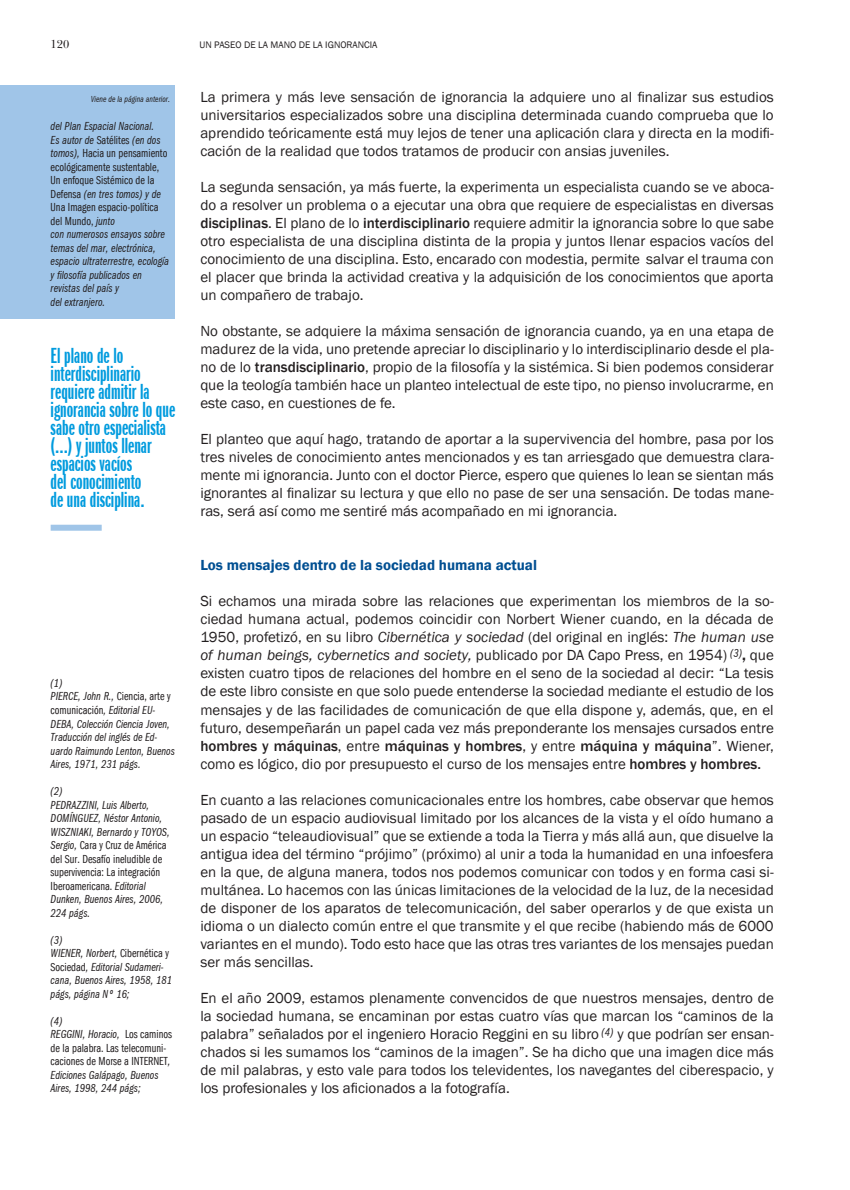
<style>
.page{position:relative;width:850px;height:1190px;background:#fff}
.page>*{position:absolute;margin:0;border:0;box-sizing:border-box;transform-origin:0 0}
.t1{font:22.5px/18px "Franklin Gothic Demi X Cmpr";color:#009bde}
.t2{font:15px/18px "Franklin Gothic";color:#231f20;text-align:justify}
.t3{font:600 15px "Franklin Gothic";color:#004f92}
.t4{font:12px/13.5px "Frank Got Boo Cmp Ita";color:#231f20}
.t5{font:12px/13.5px "Franklin Gothic Book Cmpr";color:#231f20}
.t6{font:12px "New Baskerville";color:#231f20}
.t7{font:9.75px "Franklin Gothic";color:#231f20}
.t8{font:9px "Frank Got Boo Cmp Ita";color:#231f20}
.s1{font-family:"Franklin Gothic Book Cmpr"}
.s2{font-family:"Frank Got Boo Cmp Ita"}
.s3{font-weight:500}
.s4{font-style:italic}
.s5{font-weight:600}
</style>
<div class="page">
<div style="left:0;top:85px;width:175px;height:233px;background:#a0c5e8"></div>
<div style="left:51px;top:525px;width:51px;height:6px;background:#a0c5e8"></div>
<p class="t6" style="left:51px;top:37px;width:20px">120</p>
<p class="t7" style="left:199px;top:39px;width:179px">UN PASEO DE LA MANO DE LA IGNORANCIA</p>
<p class="t8" style="left:91px;top:94px;width:81px">Viene de la página anterior.</p>
<p class="t4" style="left:51px;top:120px;width:111px">del Plan Espacial Nacional.<br>Es autor de <span class="s1">Satélites</span> (en dos</p>
<p class="t5" style="left:51px;top:147px;width:118px"><span class="s2">tomos),</span> Hacia un pensamiento ecológicamente sustentable,<br>Un enfoque Sistémico de la</p>
<p class="t4" style="left:51px;top:187px;width:112px"><span class="s1">Defensa</span> (en tres tomos) y de</p>
<p class="t5" style="left:51px;top:201px;width:109px">Una Imagen espacio-política del Mundo, <span class="s2">junto</span></p>
<p class="t4" style="left:51px;top:228px;width:120px">con numerosos ensayos sobre temas del mar, electrónica, espacio ultraterrestre, ecología y filosofía publicados en revistas del país y<br>del extranjero.</p>
<h1 class="t1" style="left:51px;top:347px;width:126px">El plano de lo interdisciplinario requiere admitir la ignorancia sobre lo que sabe otro especialista (...) y juntos llenar espacios vacíos<br>del conocimiento<br>de una disciplina.</h1>
<p class="t4" style="left:51px;top:676px;width:126px">(1)<br>PIERCE, John R., <span class="s1">Ciencia, arte y comunicación</span>, Editorial EU-<br>DEBA, Colección Ciencia Joven,<br>Traducción del inglés de Ed&shy;uardo Raimundo Lenton, Buenos<br>Aires, 1971, 231 págs.</p>
<p class="t4" style="left:51px;top:784px;width:121px">(2)<br>PEDRAZZINI, Luis Alberto,<br>DOMÍNGUEZ, Néstor Antonio,<br>WISZNIAKI, Bernardo y TOYOS,</p>
<p class="t5" style="left:51px;top:838px;width:117px"><span class="s2">Sergio,</span> Cara y Cruz de América del Sur. Desafío ineludible de supervivencia: La integración<br>Iberoamericana. <span class="s2">Editorial</span></p>
<p class="t4" style="left:51px;top:892px;width:114px">Dunken, Buenos Aires, 2006,<br>224 págs.</p>
<p class="t4" style="left:51px;top:933px;width:123px">(3)<br>WIENER, Norbert, <span class="s1">Cibernética y<br>Sociedad</span>, Editorial Sudameri&shy;cana, Buenos Aires, 1958, 181 págs, página Nº 16;</p>
<p class="t4" style="left:51px;top:1014px;width:123px">(4)<br>REGGINI, Horacio, <span class="s1">Los caminos</span></p>
<p class="t5" style="left:51px;top:1041px;width:121px">de la palabra. Las telecomuni&shy;caciones de Morse a INTERNET<span class="s2">,</span></p>
<p class="t4" style="left:51px;top:1068px;width:109px">Ediciones Galápago, Buenos<br>Aires, 1998, 244 págs;</p>
<p class="t2" style="left:200px;top:89px;width:575px">La primera y más leve sensación de ignorancia la adquiere uno al finalizar sus estudios universitarios especializados sobre una disciplina determinada cuando comprueba que lo aprendido teóricamente está muy lejos de tener una aplicación clara y directa en la modifi&shy;cación de la realidad que todos tratamos de producir con ansias juveniles.</p>
<p class="t2" style="left:200px;top:179px;width:575px">La segunda sensación, ya más fuerte, la experimenta un especialista cuando se ve aboca&shy;do a resolver un problema o a ejecutar una obra que requiere de especialistas en diversas <span class="s3">disciplinas</span>. El plano de lo <span class="s3">interdisciplinario</span> requiere admitir la ignorancia sobre lo que sabe otro especialista de una disciplina distinta de la propia y juntos llenar espacios vacíos del conocimiento de una disciplina. Esto, encarado con modestia, permite salvar el trauma con el placer que brinda la actividad creativa y la adquisición de los conocimientos que aporta un compañero de trabajo.</p>
<p class="t2" style="left:200px;top:323px;width:575px">No obstante, se adquiere la máxima sensación de ignorancia cuando, ya en una etapa de madurez de la vida, uno pretende apreciar lo disciplinario y lo interdisciplinario desde el pla&shy;no de lo <span class="s3">transdisciplinario</span>, propio de la filosofía y la sistémica. Si bien podemos considerar que la teología también hace un planteo intelectual de este tipo, no pienso involucrarme, en este caso, en cuestiones de fe.</p>
<p class="t2" style="left:200px;top:431px;width:575px">El planteo que aquí hago, tratando de aportar a la supervivencia del hombre, pasa por los tres niveles de conocimiento antes mencionados y es tan arriesgado que demuestra clara&shy;mente mi ignorancia. Junto con el doctor Pierce, espero que quienes lo lean se sientan más ignorantes al finalizar su lectura y que ello no pase de ser una sensación. De todas mane&shy;ras, será así como me sentiré más acompañado en mi ignorancia.</p>
<p class="t3" style="left:200px;top:556px;width:338px">Los mensajes dentro de la sociedad humana actual</p>
<p class="t2" style="left:200px;top:593px;width:575px">Si echamos una mirada sobre las relaciones que experimentan los miembros de la so&shy;ciedad humana actual, podemos coincidir con Norbert Wiener cuando, en la década de 1950, profetizó, en su libro <span class="s4">Cibernética y sociedad</span> (del original en inglés: <span class="s4">The human use of human beings, cybernetics and society,</span> publicado por DA Capo Press, en 1954) <sup>(3)</sup><span class="s5">,</span> que existen cuatro tipos de relaciones del hombre en el seno de la sociedad al decir: “La tesis de este libro consiste en que solo puede entenderse la sociedad mediante el estudio de los mensajes y de las facilidades de comunicación de que ella dispone y, además, que, en el futuro, desempeñarán un papel cada vez más preponderante los mensajes cursados entre <span class="s3">hombres y máquinas</span>, entre <span class="s3">máquinas y hombres</span>, y entre <span class="s3">máquina y máquina</span>”. Wiener, como es lógico, dio por presupuesto el curso de los mensajes entre <span class="s3">hombres y hombres.</span></p>
<p class="t2" style="left:200px;top:791px;width:575px">En cuanto a las relaciones comunicacionales entre los hombres, cabe observar que hemos pasado de un espacio audiovisual limitado por los alcances de la vista y el oído humano a un espacio “teleaudiovisual” que se extiende a toda la Tierra y más allá aun, que disuelve la antigua idea del término “prójimo” (próximo) al unir a toda la humanidad en una infoesfera en la que, de alguna manera, todos nos podemos comunicar con todos y en forma casi si&shy;multánea. Lo hacemos con las únicas limitaciones de la velocidad de la luz, de la necesidad de disponer de los aparatos de telecomunicación, del saber operarlos y de que exista un idioma o un dialecto común entre el que transmite y el que recibe (habiendo más de 6000 variantes en el mundo). Todo esto hace que las otras tres variantes de los mensajes puedan ser más sencillas.</p>
<p class="t2" style="left:200px;top:989px;width:575px">En el año 2009, estamos plenamente convencidos de que nuestros mensajes, dentro de la sociedad humana, se encaminan por estas cuatro vías que marcan los “caminos de la palabra” señalados por el ingeniero Horacio Reggini en su libro <sup>(4)</sup> y que podrían ser ensan&shy;chados si les sumamos los “caminos de la imagen”. Se ha dicho que una imagen dice más de mil palabras, y esto vale para todos los televidentes, los navegantes del ciberespacio, y los profesionales y los aficionados a la fotografía.</p>
</div>
